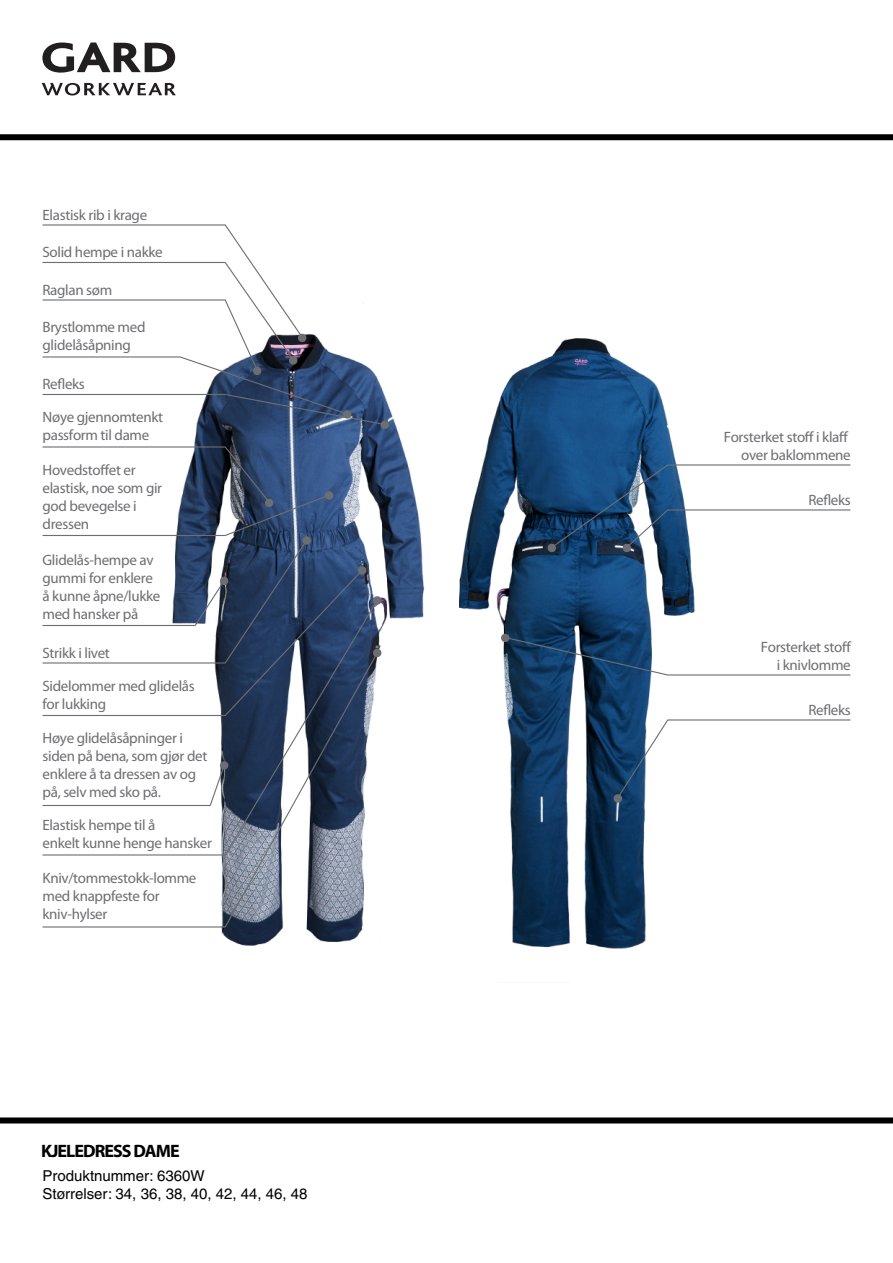
<style>
.page{position:relative;width:893px;height:1263px;background:#fff}
.page>*{position:absolute;margin:0;border:0;box-sizing:border-box;transform-origin:0 0}
.t1{font:700 18px "Myriad Pro";letter-spacing:-.055em;color:#000}
.t2{font:15px/18px "Myriad Pro";letter-spacing:-.02em;color:#6d6e71}
.t3{font:15px/18px "Helvetica";color:#000}
</style>
<div class="page">
<img style="left:194px;top:407px;width:231px;height:539px">
<img style="left:459px;top:338px;width:236px;height:611px">
<svg style="left:42px;top:224px;width:347px;height:206px"></svg>
<svg style="left:357px;top:566px;width:10px;height:9px"></svg>
<svg style="left:334px;top:598px;width:45px;height:53px;background:#364d74"></svg>
<svg style="left:372px;top:596px;width:10px;height:9px"></svg>
<svg style="left:42px;top:651px;width:337px;height:277px"></svg>
<svg style="left:372px;top:648px;width:10px;height:10px"></svg>
<svg style="left:42px;top:761px;width:187px;height:46px"></svg>
<svg style="left:42px;top:446px;width:292px;height:218px"></svg>
<div style="left:0;top:134px;width:892px;height:6px;background:#000"></div>
<svg style="left:42px;top:43px;width:133px;height:30px"></svg>
<svg style="left:42px;top:83px;width:134px;height:13px"></svg>
<div style="left:0;top:1118px;width:892px;height:6px;background:#000"></div>
<svg style="left:547px;top:464px;width:304px;height:89px"></svg>
<svg style="left:500px;top:633px;width:351px;height:43px"></svg>
<svg style="left:613px;top:719px;width:238px;height:84px"></svg>
<p class="t2" style="left:43px;top:206px;width:106px">Elastisk rib i krage</p>
<p class="t2" style="left:43px;top:243px;width:122px">Solid hempe i nakke</p>
<p class="t2" style="left:43px;top:281px;width:71px">Raglan søm</p>
<p class="t2" style="left:43px;top:318px;width:104px">Brystlomme med glidelåsåpning</p>
<p class="t2" style="left:43px;top:375px;width:44px">Refleks</p>
<p class="t2" style="left:43px;top:408px;width:122px">Nøye gjennomtenkt passform til dame</p>
<p class="t2" style="left:43px;top:461px;width:121px">Hovedstoffet er elastisk, noe som gir god bevegelse i dressen</p>
<p class="t2" style="left:43px;top:551px;width:119px">Glidelås-hempe av gummi for enklere å kunne åpne/lukke med hansker på</p>
<p class="t2" style="left:43px;top:644px;width:69px">Strikk i livet</p>
<p class="t2" style="left:43px;top:677px;width:154px">Sidelommer med glidelås for lukking</p>
<p class="t2" style="left:43px;top:729px;width:166px">Høye glidelåsåpninger i siden på bena, som gjør det enklere å ta dressen av og på, selv med sko på.</p>
<p class="t2" style="left:43px;top:816px;width:171px">Elastisk hempe til å<br>enkelt kunne henge hansker</p>
<p class="t2" style="left:43px;top:869px;width:155px">Kniv/tommestokk-lomme med knappfeste for kniv-hylser</p>
<p class="t1" style="left:41px;top:1141px;width:140px">KJELEDRESS DAME</p>
<p class="t3" style="left:43px;top:1166px;width:266px">Produktnummer: 6360W<br>Størrelser: 34, 36, 38, 40, 42, 44, 46, 48</p>
<p class="t2" style="left:723px;top:428px;width:129px;text-align:right">Forsterket stoff i klaff over baklommene</p>
<p class="t2" style="left:808px;top:491px;width:44px">Refleks</p>
<p class="t2" style="left:760px;top:638px;width:92px;text-align:right">Forsterket stoff i knivlomme</p>
<p class="t2" style="left:808px;top:701px;width:44px">Refleks</p>
</div>
